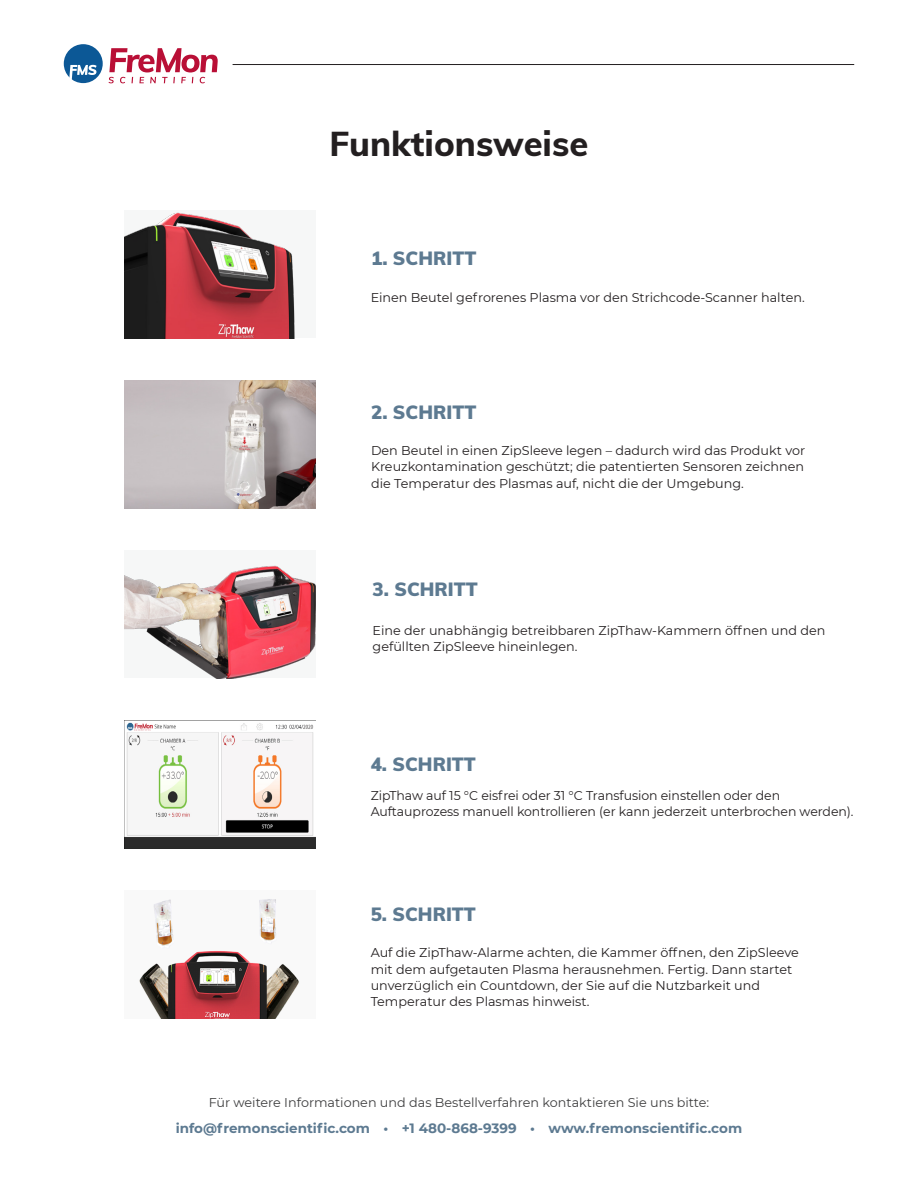
<style>
.page{position:relative;width:918px;height:1188px;background:#fff}
.page>*{position:absolute;margin:0;border:0;box-sizing:border-box;transform-origin:0 0}
.t1{font:800 34.5px "Muli";color:#231f20}
.Blue_text{font:900 18.75px "Muli";color:#5d7a91}
.t2{font:700 13.5px "Montserrat";color:#5d7a91}
.text{font:12.75px/16.2px "Montserrat";color:#231f20}
.t3{font:12.75px "Montserrat";color:#3e3e3f}
</style>
<div class="page">
<svg style="left:109px;top:48px;width:109px;height:35px"></svg>
<div style="left:64px;top:44px;width:39px;height:39px;background:#0c5896;border-radius:50%"></div>
<svg style="left:69px;top:65px;width:28px;height:15px"></svg>
<hr style="left:233px;top:64px;width:621px;height:1px;background:#231f20">
<img style="left:124px;top:381px;width:192px;height:127px">
<img style="left:139px;top:899px;width:160px;height:119px">
<img style="left:124px;top:565px;width:192px;height:113px">
<img style="left:124px;top:721px;width:192px;height:127px">
<img style="left:124px;top:212px;width:171px;height:126px">
<p class="t1" style="left:330px;top:118px;width:260px">Funktionsweise</p>
<p class="Blue_text" style="left:371px;top:245px;width:107px">1. SCHRITT</p>
<p class="text" style="left:371px;top:289px;width:436px">Einen Beutel gefrorenes Plasma vor den Strichcode-Scanner halten.</p>
<p class="Blue_text" style="left:371px;top:399px;width:107px">2. SCHRITT</p>
<p class="text" style="left:371px;top:442px;width:436px;text-align:justify">Den Beutel in einen ZipSleeve legen – dadurch wird das Produkt vor Kreuzkontamination geschützt; die patentierten Sensoren zeichnen die Temperatur des Plasmas auf, nicht die der Umgebung.</p>
<p class="Blue_text" style="left:373px;top:575px;width:107px">3. SCHRITT</p>
<p class="text" style="left:373px;top:622px;width:454px">Eine der unabhängig betreibbaren ZipThaw-Kammern öffnen und den gefüllten ZipSleeve hineinlegen.</p>
<p class="Blue_text" style="left:371px;top:750px;width:107px">4. SCHRITT</p>
<p class="text" style="left:371px;top:787px;width:484px">ZipThaw auf 15 °C eisfrei oder 31 °C Transfusion einstellen oder den<br>Auftauprozess manuell kontrollieren (er kann jederzeit unterbrochen werden).</p>
<p class="Blue_text" style="left:371px;top:900px;width:107px">5. SCHRITT</p>
<p class="text" style="left:371px;top:944px;width:430px">Auf die ZipThaw-Alarme achten, die Kammer öffnen, den ZipSleeve mit dem aufgetauten Plasma herausnehmen. Fertig. Dann startet unverzüglich ein Countdown, der Sie auf die Nutzbarkeit und Temperatur des Plasmas hinweist.</p>
<p class="t3" style="left:209px;top:1094px;width:502px">Für weitere Informationen und das Bestellverfahren kontaktieren Sie uns bitte:</p>
<p class="t2" style="left:176px;top:1118px;width:568px">info@fremonscientific.com • +1 480-868-9399 • www.fremonscientific.com</p>
</div>
